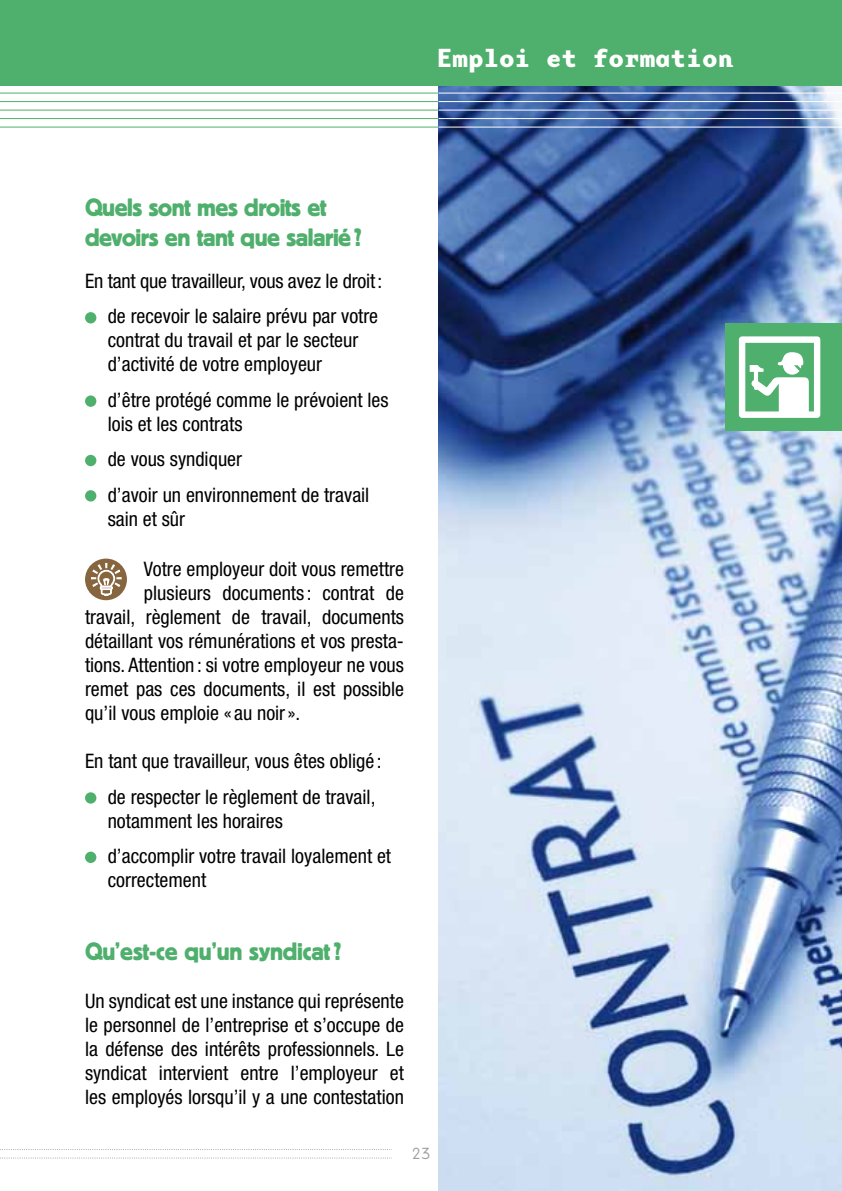
<style>
.page{position:relative;width:842px;height:1191px;background:#fff}
.page>*{position:absolute;margin:0;border:0;box-sizing:border-box;transform-origin:0 0}
.t1{font:700 26px "Base Mono Wide";color:#fff}
.t2{font:25px/30px "Block BE";letter-spacing:-.02em;color:#4faf6c}
.t3{font:condensed 20px/24px "Helvetica Neue";color:#000}
.t4{font:100 16px "Base Mono Wide";color:#9c9e9f}
</style>
<div class="page">
<svg style="left:0;top:1149px;width:392px;height:1px"></svg>
<svg style="left:0;top:1157px;width:392px;height:1px"></svg>
<div style="left:85px;top:312px;width:11px;height:11px;background:#4faf6c;border-radius:50%"></div>
<div style="left:85px;top:395px;width:11px;height:12px;background:#4faf6c;border-radius:50%"></div>
<div style="left:85px;top:455px;width:11px;height:11px;background:#4faf6c;border-radius:50%"></div>
<div style="left:85px;top:490px;width:11px;height:11px;background:#4faf6c;border-radius:50%"></div>
<div style="left:85px;top:792px;width:11px;height:11px;background:#4faf6c;border-radius:50%"></div>
<div style="left:85px;top:851px;width:11px;height:12px;background:#4faf6c;border-radius:50%"></div>
<img style="left:438px;top:85px;width:404px;height:1106px">
<hr style="left:0;top:93px;width:438px;height:1px;background:#4faf6c">
<hr style="left:0;top:101px;width:438px;height:1px;background:#4faf6c">
<hr style="left:0;top:110px;width:438px;height:1px;background:#4faf6c">
<hr style="left:0;top:118px;width:438px;height:1px;background:#4faf6c">
<hr style="left:0;top:127px;width:438px;height:1px;background:#4faf6c">
<div style="left:0;top:0;width:842px;height:85px;background:#4faf6c"></div>
<hr style="left:438px;top:93px;width:404px;height:1px;background:#fff">
<hr style="left:438px;top:101px;width:404px;height:1px;background:#fff">
<hr style="left:438px;top:110px;width:404px;height:1px;background:#fff">
<hr style="left:438px;top:118px;width:404px;height:1px;background:#fff">
<hr style="left:438px;top:127px;width:404px;height:1px;background:#fff">
<div style="left:85px;top:558px;width:42px;height:42px;background:#87653f;border-radius:50%"></div>
<svg style="left:91px;top:563px;width:31px;height:33px"></svg>
<div style="left:726px;top:323px;width:116px;height:108px;background:#4faf6c"></div>
<svg style="left:739px;top:336px;width:81px;height:82px"></svg>
<h1 class="t1" style="left:437px;top:40px;width:298px">Emploi et formation</h1>
<p class="t2" style="left:85px;top:191px;width:279px">Quels sont mes droits et devoirs en tant que salarié?</p>
<p class="t3" style="left:85px;top:263px;width:299px;line-height:35.4px;text-align:right">En tant que travailleur, vous avez le droit: de recevoir le salaire prévu par votre</p>
<p class="t3" style="left:108px;top:328px;width:252px">contrat du travail et par le secteur d’activité de votre employeur</p>
<p class="t3" style="left:108px;top:387px;width:282px">d’être protégé comme le prévoient les lois et les contrats</p>
<p class="t3" style="left:108px;top:441px;width:263px;line-height:35.4px">de vous syndiquer<br>d’avoir un environnement de travail</p>
<p class="t3" style="left:108px;top:506px;width:79px">sain et sûr</p>
<p class="t3" style="left:144px;top:557px;width:261px">Votre employeur doit vous remettre</p>
<p class="t3" style="left:144px;top:581px;width:261px">plusieurs documents : contrat de</p>
<p class="t3" style="left:85px;top:605px;width:320px">travail, règlement de travail, documents</p>
<p class="t3" style="left:85px;top:629px;width:320px">détaillant vos rémunérations et vos presta-</p>
<p class="t3" style="left:85px;top:653px;width:320px">tions. Attention : si votre employeur ne vous</p>
<p class="t3" style="left:85px;top:677px;width:320px">remet pas ces documents, il est possible</p>
<p class="t3" style="left:85px;top:701px;width:217px">qu’il vous emploie « au noir».</p>
<p class="t3" style="left:108px;top:743px;width:275px;line-height:35.4px;text-indent:-23px">En tant que travailleur, vous êtes obligé : de respecter le règlement de travail,</p>
<p class="t3" style="left:108px;top:802px;width:285px;line-height:35.4px">notamment les horaires<br>d’accomplir votre travail loyalement et</p>
<p class="t3" style="left:108px;top:867px;width:100px">correctement</p>
<p class="t2" style="left:85px;top:935px;width:258px">Qu’est-ce qu’un syndicat?</p>
<p class="t3" style="left:85px;top:989px;width:320px;text-align:justify">Un syndicat est une instance qui représente le personnel de l’entreprise et s’occupe de la défense des intérêts professionnels. Le syndicat intervient entre l’employeur et les employés lorsqu’il y a une contestation</p>
<p class="t4" style="left:411px;top:1142px;width:21px">23</p>
</div>
